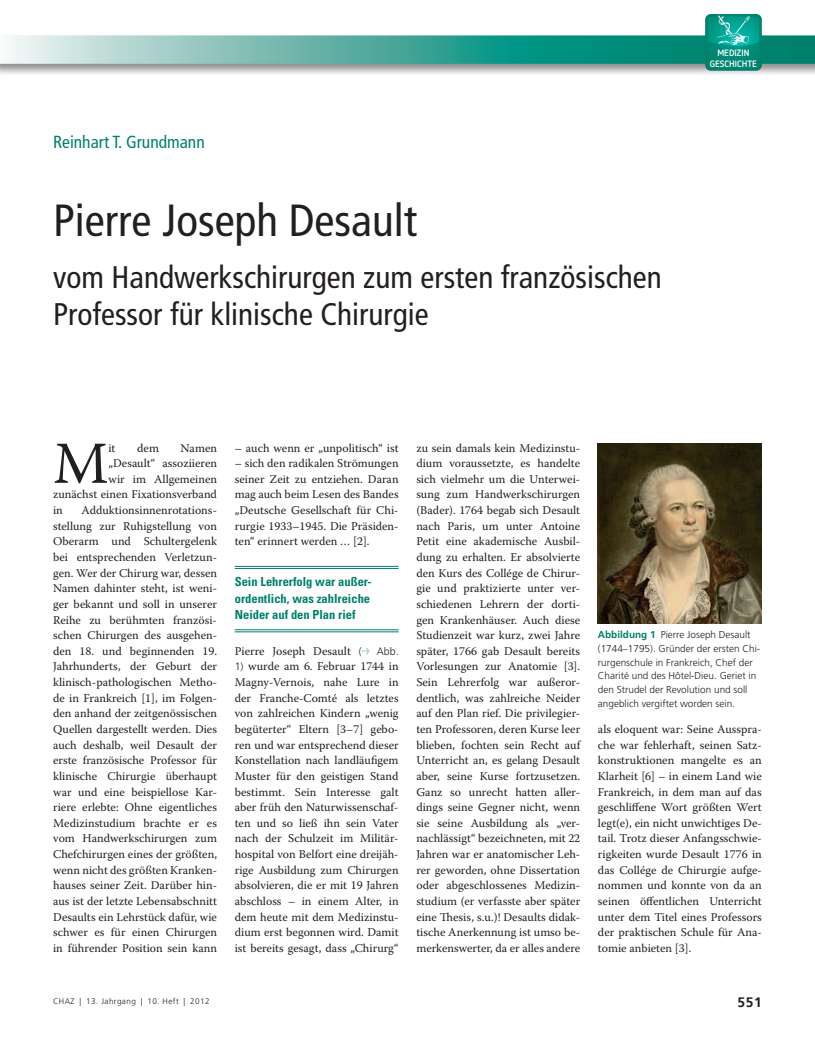
<style>
.page{position:relative;width:815px;height:1053px;background:#fff}
.page>*{position:absolute;margin:0;border:0;box-sizing:border-box;transform-origin:0 0}
.t1{font:59.25px "Warnock Pro";color:#231f20}
.t2{font:condensed 45px "Frutiger LT Std";color:#231f20}
.t3{font:condensed 31.25px/37.5px "Frutiger LT Std";color:#231f20}
.t4{font:condensed 17.5px "Frutiger LT Std";color:#00806c}
.t5{font:700 13.75px "Frutiger LT Std";color:#231f20}
.t6{font:700 condensed 12.5px/16.2px "Univers LT Std";color:#00806c}
.t7{font:11.88px/15.6px "Warnock Pro";color:#231f20;text-align:justify}
.t8{font:300 10.62px "Frutiger LT Std";color:#231f20}
.t9{font:300 10px/13.8px "Frutiger LT Std";color:#231f20}
.t10{font:700 9.25px/11px "Netto OT";color:#fff;text-align:center}
.t11{font:300 8.12px "Frutiger LT Std";letter-spacing:.05em;color:#231f20}
.s1{font-family:"Frutiger LT Std";font-weight:300;font-size:10.62px}
.s2{font-weight:700;color:#00806c}
</style>
<div class="page">
<div style="left:0;top:33px;width:815px;height:43px;background:#231f20;opacity:.5"></div>
<svg style="left:705px;top:14px;width:57px;height:57px"></svg>
<svg style="left:0;top:15px;width:815px;height:55px"></svg>
<img style="left:718px;top:16px;width:31px;height:28px">
<hr style="left:235px;top:566px;width:164px;height:1px;background:#00806c">
<hr style="left:235px;top:568px;width:164px;height:1px;background:#00806c">
<hr style="left:235px;top:629px;width:164px;height:1px;background:#00806c">
<hr style="left:235px;top:631px;width:164px;height:1px;background:#00806c">
<img style="left:598px;top:443px;width:164px;height:180px">
<h3 class="t4" style="left:53px;top:132px;width:153px">Reinhart T. Grundmann</h3>
<h2 class="t2" style="left:53px;top:194px;width:365px">Pierre Joseph Desault</h2>
<h3 class="t3" style="left:53px;top:258px;width:610px">vom Handwerkschirurgen zum ersten französischen<br>Professor für klinische Chirurgie</h3>
<p class="t10" style="left:710px;top:47px;width:48px">MEDIZIN<br>GESCHICHTE</p>
<h1 class="t1" style="left:53px;top:427px;width:57px">M</h1>
<p class="t7" style="left:108px;top:439px;width:9px">it</p>
<p class="t7" style="left:137px;top:439px;width:23px">dem</p>
<p class="t7" style="left:181px;top:439px;width:38px">Namen</p>
<p class="t7" style="left:108px;top:455px;width:110px">„Desault“ assoziieren</p>
<p class="t7" style="left:108px;top:471px;width:110px">wir im Allgemeinen</p>
<p class="t7" style="left:53px;top:486px;width:165px">zunächst einen Fixationsverband</p>
<p class="t7" style="left:53px;top:502px;width:11px">in</p>
<p class="t7" style="left:53px;top:502px;width:165px;text-indent:28px">Adduktionsinnenrotations&shy;stellung zur Ruhigstellung von Oberarm und Schultergelenk bei entsprechenden Verletzun&shy;gen. Wer der Chirurg war, dessen Namen dahinter steht, ist weni&shy;ger bekannt und soll in unserer Reihe zu berühmten französi&shy;schen Chirurgen des ausgehen&shy;den 18. und beginnenden 19.<br>Jahrhunderts, der Geburt der klinisch-pathologischen Metho&shy;de in Frankreich [1], im Folgen&shy;den anhand der zeitgenössischen Quellen dargestellt werden. Dies auch deshalb, weil Desault der erste französische Professor für klinische Chirurgie überhaupt war und eine beispiellose Kar&shy;riere erlebte: Ohne eigentliches Medizinstudium brachte er es vom Handwerkschirurgen zum Chefchirurgen eines der größten, wenn nicht des größten Kranken&shy;hauses seiner Zeit. Darüber hin&shy;aus ist der letzte Lebensabschnitt Desaults ein Lehrstück dafür, wie schwer es für einen Chirurgen in führender Position sein kann</p>
<p class="t7" style="left:235px;top:439px;width:165px">– auch wenn er „unpolitisch“ ist</p>
<p class="t7" style="left:235px;top:455px;width:165px">– sich den radikalen Strömungen seiner Zeit zu entziehen. Daran mag auch beim Lesen des Bandes „Deutsche Gesellschaft für Chi&shy;rurgie 1933–1945. Die Präsiden&shy;ten“ erinnert werden … [2].</p>
<p class="t6" style="left:235px;top:573px;width:139px">Sein Lehrerfolg war außer&shy;ordentlich, was zahlreiche<br>Neider auf den Plan rief</p>
<p class="t7" style="left:235px;top:642px;width:129px">Pierre Joseph Desault <span class="s1">(</span></p>
<p class="t8" style="left:377px;top:645px;width:23px">Abb.</p>
<p class="t7" style="left:235px;top:658px;width:165px"><span class="s1">1)</span> wurde am 6. Februar 1744 in Magny-Vernois, nahe Lure in der Franche-Comté als letztes von zahlreichen Kindern „wenig begüterter“ Eltern [3–7] gebo&shy;ren und war entsprechend dieser Konstellation nach landläufigem Muster für den geistigen Stand bestimmt. Sein Interesse galt aber früh den Naturwissenschaf&shy;ten und so ließ ihn sein Vater nach der Schulzeit im Militär&shy;hospital von Belfort eine dreijäh&shy;rige Ausbildung zum Chirurgen absolvieren, die er mit 19 Jahren abschloss – in einem Alter, in dem heute mit dem Medizinstu&shy;dium erst begonnen wird. Damit ist bereits gesagt, dass „Chirurg“</p>
<p class="t7" style="left:416px;top:439px;width:165px">zu sein damals kein Medizinstu&shy;dium voraussetzte, es handelte sich vielmehr um die Unterwei&shy;sung zum Handwerkschirurgen (Bader). 1764 begab sich Desault nach Paris, um unter Antoine Petit eine akademische Ausbil&shy;dung zu erhalten. Er absolvierte den Kurs des Collége de Chirur&shy;gie und praktizierte unter ver&shy;schiedenen Lehrern der dorti&shy;gen Krankenhäuser. Auch diese Studienzeit war kurz, zwei Jahre später, 1766 gab Desault bereits Vorlesungen zur Anatomie [3].<br>Sein Lehrerfolg war außeror&shy;dentlich, was zahlreiche Neider auf den Plan rief. Die privilegier&shy;ten Professoren, deren Kurse leer blieben, fochten sein Recht auf Unterricht an, es gelang Desault aber, seine Kurse fortzusetzen.<br>Ganz so unrecht hatten aller&shy;dings seine Gegner nicht, wenn sie seine Ausbildung als „ver&shy;nachlässigt“ bezeichneten, mit 22<br>Jahren war er anatomischer Leh&shy;rer geworden, ohne Dissertation oder abgeschlossenes Medizin&shy;studium (er verfasste aber später eine Thesis, s.u.)! Desaults didak&shy;tische Anerkennung ist umso be&shy;merkenswerter, da er alles andere</p>
<p class="t9" style="left:598px;top:628px;width:164px"><span class="s2">Abbildung 1</span> Pierre Joseph Desault (1744–1795). Gründer der ersten Chi&shy;rurgenschule in Frankreich, Chef der Charité und des Hôtel-Dieu. Geriet in den Strudel der Revolution und soll angeblich vergiftet worden sein.</p>
<p class="t7" style="left:598px;top:721px;width:165px">als eloquent war: Seine Ausspra&shy;che war fehlerhaft, seinen Satz&shy;konstruktionen mangelte es an Klarheit [6] – in einem Land wie Frankreich, in dem man auf das geschliffene Wort größten Wert legt(e), ein nicht unwichtiges De&shy;tail. Trotz dieser Anfangsschwie&shy;rigkeiten wurde Desault 1776 in das Collége de Chirurgie aufge&shy;nommen und konnte von da an seinen öffentlichen Unterricht unter dem Titel eines Professors der praktischen Schule für Ana&shy;tomie anbieten [3].</p>
<p class="t11" style="left:53px;top:996px;width:158px">CHAZ | 13. Jahrgang | 10. Heft | 2012</p>
<p class="t5" style="left:738px;top:994px;width:26px">551</p>
</div>
